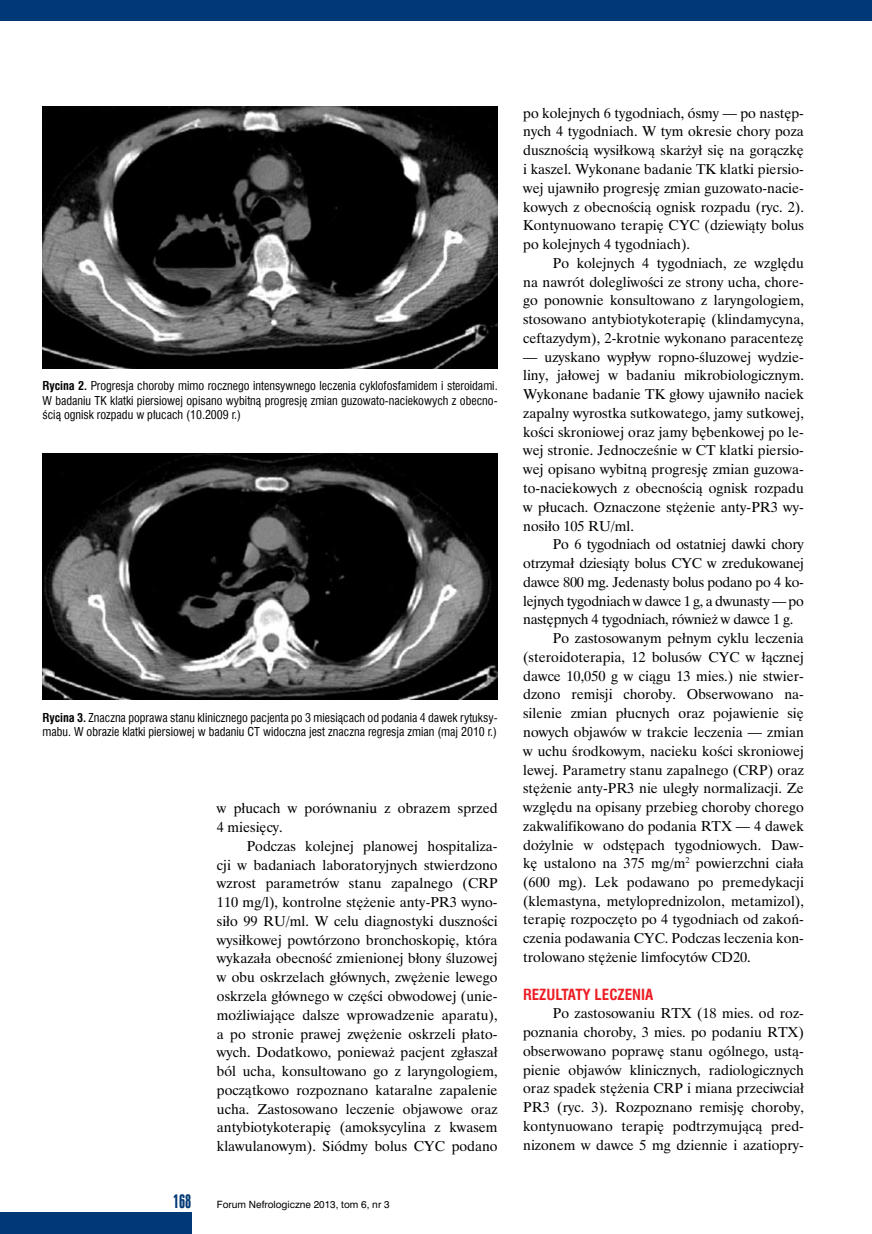
<style>
.page{position:relative;width:872px;height:1234px;background:#fff}
.page>*{position:absolute;margin:0;border:0;box-sizing:border-box;transform-origin:0 0}
.t1{font:18px "Swis 924 EU";color:#003976}
.t2{font:700 15px "Swis 721 Cn EU";color:#ed1d24}
.t3{font:14.25px/18.8px "Time Ibis EE";color:#000;text-align:justify}
.t4{font:14.25px "Time Ibis EE";letter-spacing:-.02em;color:#000}
.t5{font:12px/14.7px "Swis 721 Cn EU";color:#000;text-align:justify}
.t6{font:9.3px "Swis 721 PL";color:#000}
.s1{font-weight:700}
</style>
<div class="page">
<div style="left:0;top:0;width:872px;height:21px;background:#003976"></div>
<div style="left:0;top:1212px;width:191px;height:21px;background:#003976"></div>
<img style="left:42px;top:106px;width:455px;height:262px">
<img style="left:42px;top:453px;width:455px;height:246px">
<p class="t5" style="left:42px;top:378px;width:457px"><span class="s1">Rycina 2.</span> Progresja choroby mimo rocznego intensywnego leczenia cyklofosfamidem i steroidami.<br>W badaniu TK klatki piersiowej opisano wybitną progresję zmian guzowato-naciekowych z obecno&shy;ścią ognisk rozpadu w płucach (10.2009 r.)</p>
<p class="t5" style="left:42px;top:709px;width:457px"><span class="s1">Rycina 3.</span> Znaczna poprawa stanu klinicznego pacjenta po 3 miesiącach od podania 4 dawek rytuksy&shy;mabu. W obrazie klatki piersiowej w badaniu CT widoczna jest znaczna regresja zmian (maj 2010 r.)</p>
<p class="t3" style="left:217px;top:798px;width:282px">w płucach w porównaniu z obrazem sprzed<br>4 miesięcy.</p>
<p class="t3" style="left:217px;top:836px;width:282px;text-indent:30px">Podczas kolejnej planowej hospitaliza&shy;cji w badaniach laboratoryjnych stwierdzono wzrost parametrów stanu zapalnego (CRP 110 mg/l), kontrolne stężenie anty-PR3 wyno&shy;siło 99 RU/ml. W celu diagnostyki duszności wysiłkowej powtórzono bronchoskopię, która wykazała obecność zmienionej błony śluzowej w obu oskrzelach głównych, zwężenie lewego oskrzela głównego w części obwodowej (unie&shy;możliwiające dalsze wprowadzenie aparatu), a po stronie prawej zwężenie oskrzeli płato&shy;wych. Dodatkowo, ponieważ pacjent zgłaszał ból ucha, konsultowano go z laryngologiem, początkowo rozpoznano kataralne zapalenie ucha. Zastosowano leczenie objawowe oraz antybiotykoterapię (amoksycylina z kwasem klawulanowym). Siódmy bolus CYC podano</p>
<p class="t1" style="left:173px;top:1189px;width:20px">168</p>
<p class="t6" style="left:217px;top:1198px;width:174px">Forum Nefrologiczne 2013, tom 6, nr 3</p>
<p class="t3" style="left:523px;top:103px;width:282px">po kolejnych 6 tygodniach, ósmy — po następ&shy;nych 4 tygodniach. W tym okresie chory poza dusznością wysiłkową skarżył się na gorączkę i kaszel. Wykonane badanie TK klatki piersio&shy;wej ujawniło progresję zmian guzowato-nacie&shy;kowych z obecnością ognisk rozpadu (ryc. 2).<br>Kontynuowano terapię CYC (dziewiąty bolus po kolejnych 4 tygodniach).</p>
<p class="t3" style="left:523px;top:253px;width:282px;text-indent:30px">Po kolejnych 4 tygodniach, ze względu na nawrót dolegliwości ze strony ucha, chore&shy;go ponownie konsultowano z laryngologiem, stosowano antybiotykoterapię (klindamycyna, ceftazydym), 2-krotnie wykonano paracentezę</p>
<p class="t3" style="left:523px;top:347px;width:282px">— uzyskano wypływ ropno-śluzowej wydzie&shy;liny, jałowej w badaniu mikrobiologicznym.<br>Wykonane badanie TK głowy ujawniło naciek zapalny wyrostka sutkowatego, jamy sutkowej, kości skroniowej oraz jamy bębenkowej po le&shy;wej stronie. Jednocześnie w CT klatki piersio&shy;wej opisano wybitną progresję zmian guzowa&shy;to-naciekowych z obecnością ognisk rozpadu w płucach. Oznaczone stężenie anty-PR3 wy&shy;nosiło 105 RU/ml.</p>
<p class="t4" style="left:553px;top:535px;width:252px">Po 6 tygodniach od ostatniej dawki chory</p>
<p class="t4" style="left:523px;top:554px;width:282px">otrzymał dziesiąty bolus CYC w zredukowanej</p>
<p class="t4" style="left:523px;top:573px;width:282px">dawce 800 mg. Jedenasty bolus podano po 4 ko-</p>
<p class="t4" style="left:523px;top:591px;width:282px">lejnych tygodniach w dawce 1 g, a dwunasty — po</p>
<p class="t4" style="left:523px;top:610px;width:272px">następnych 4 tygodniach, również w dawce 1 g.</p>
<p class="t3" style="left:553px;top:628px;width:252px">Po zastosowanym pełnym cyklu leczenia</p>
<p class="t3" style="left:523px;top:647px;width:282px">(steroidoterapia, 12 bolusów CYC w łącznej</p>
<p class="t3" style="left:523px;top:666px;width:282px">dawce 10,050 g w ciągu 13 mies.) nie stwier-</p>
<p class="t3" style="left:523px;top:685px;width:282px">dzono remisji choroby. Obserwowano na-</p>
<p class="t3" style="left:523px;top:703px;width:282px">silenie zmian płucnych oraz pojawienie się</p>
<p class="t3" style="left:523px;top:722px;width:282px">nowych objawów w trakcie leczenia — zmian</p>
<p class="t3" style="left:523px;top:741px;width:282px">w uchu środkowym, nacieku kości skroniowej</p>
<p class="t3" style="left:523px;top:760px;width:282px">lewej. Parametry stanu zapalnego (CRP) oraz</p>
<p class="t3" style="left:523px;top:778px;width:282px">stężenie anty-PR3 nie uległy normalizacji. Ze</p>
<p class="t3" style="left:523px;top:797px;width:282px">względu na opisany przebieg choroby chorego</p>
<p class="t3" style="left:523px;top:816px;width:282px">zakwalifikowano do podania RTX — 4 dawek</p>
<p class="t3" style="left:523px;top:835px;width:282px">dożylnie w odstępach tygodniowych. Daw-</p>
<p class="t3" style="left:523px;top:853px;width:282px">kę ustalono na 375 mg/m<sup>2</sup> powierzchni ciała</p>
<p class="t3" style="left:523px;top:872px;width:282px">(600 mg). Lek podawano po premedykacji</p>
<p class="t3" style="left:523px;top:891px;width:282px">(klemastyna, metyloprednizolon, metamizol),</p>
<p class="t3" style="left:523px;top:909px;width:282px">terapię rozpoczęto po 4 tygodniach od zakoń-</p>
<p class="t3" style="left:523px;top:928px;width:282px">czenia podawania CYC. Podczas leczenia kon-</p>
<p class="t3" style="left:523px;top:947px;width:229px">trolowano stężenie limfocytów CD20.</p>
<p class="t2" style="left:523px;top:984px;width:132px">REZULTATY LECZENIA</p>
<p class="t3" style="left:523px;top:1003px;width:282px;text-indent:30px">Po zastosowaniu RTX (18 mies. od roz&shy;poznania choroby, 3 mies. po podaniu RTX) obserwowano poprawę stanu ogólnego, ustą&shy;pienie objawów klinicznych, radiologicznych oraz spadek stężenia CRP i miana przeciwciał PR3 (ryc. 3). Rozpoznano remisję choroby, kontynuowano terapię podtrzymującą pred&shy;nizonem w dawce 5 mg dziennie i azatiopry-</p>
</div>
